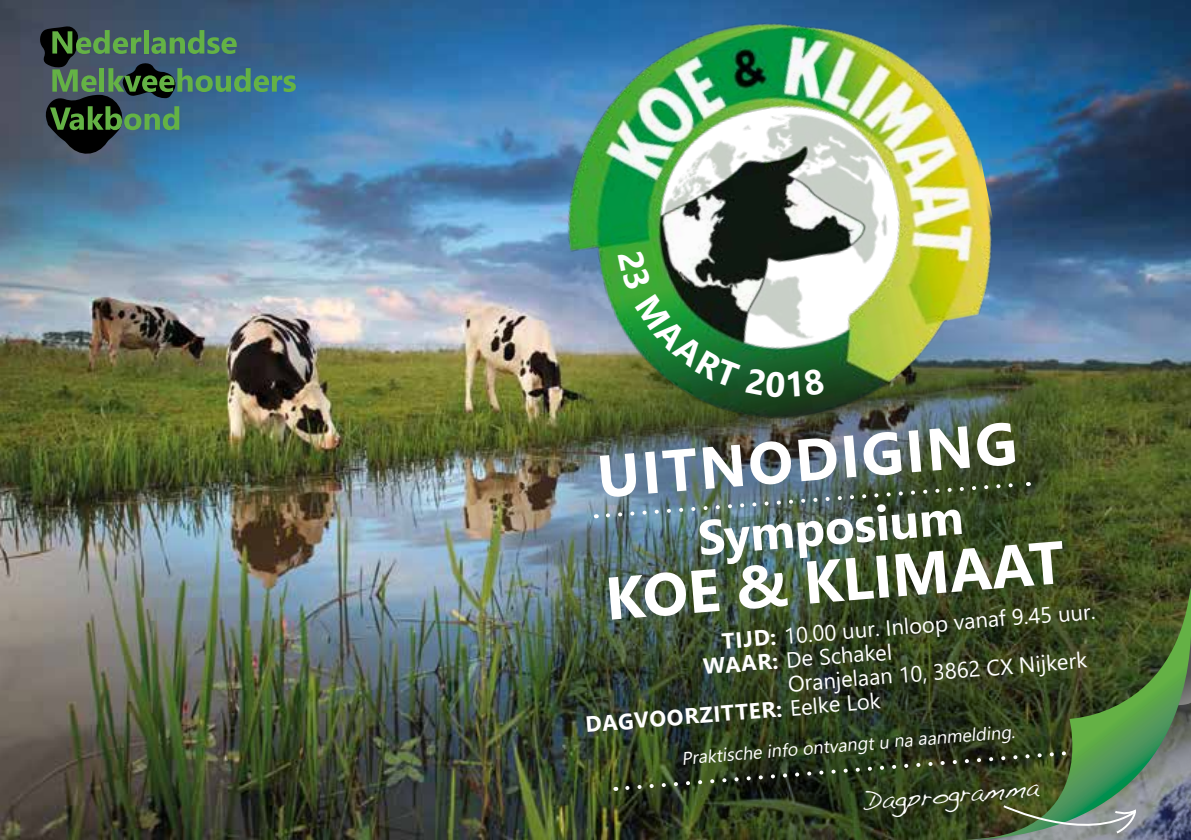
<style>
.page{position:relative;width:1191px;height:840px;background:#fff}
.page>*{position:absolute;margin:0;border:0;box-sizing:border-box;transform-origin:0 0}
.t1{font:700 60px "Segoe UI";color:#fff}
.t2{font:700 59.2px "Segoe UI";color:#fff}
.t3{font:700 48.6px "Segoe UI";color:#fff}
.t4{font:22px/23.4px "Segoe UI";color:#fff}
.t5{font:22px "Dakota";color:#fff}
.t6{font:italic 18px "Segoe UI";color:#fff}
.s1{font-weight:700}
</style>
<div class="page">
<img style="left:0;top:0;width:1191px;height:839px">
<img style="left:492px;top:259px;width:655px;height:580px">
<svg style="left:40px;top:26px;width:256px;height:128px;background:#3c646a"></svg>
<svg style="left:623px;top:747px;width:320px;height:44px;background:#2e3c1f"></svg>
<img style="left:603px;top:480px;width:426px;height:39px">
<svg style="left:943px;top:502px;width:248px;height:337px;background:#3b4820"></svg>
<svg style="left:959px;top:587px;width:232px;height:252px;background:#425932"></svg>
<img style="left:530px;top:0;width:496px;height:467px">
<svg style="left:1001px;top:803px;width:137px;height:36px;background:#758b78"></svg>
<svg style="left:618px;top:250px;width:207px;height:147px"></svg>
<h2 class="t2" style="left:592px;top:422px;width:422px;rotate:-5deg">UITNODIGING</h2>
<h3 class="t3" style="left:694px;top:493px;width:267px;rotate:-5deg">Symposium</h3>
<h1 class="t1" style="left:600px;top:543px;width:462px;rotate:-5deg">KOE &amp; KLIMAAT</h1>
<p class="t4" style="left:700px;top:630px;width:397px;text-indent:21px;rotate:-5deg"><span class="s1">TIJD:</span> 10.00 uur. Inloop vanaf 9.45 uur.<br><span class="s1">WAAR:</span> De Schakel</p>
<p class="t4" style="left:582px;top:689px;width:506px;line-height:22.4px;text-indent:205px;rotate:-5deg">Oranjelaan 10, 3862 CX Nijkerk<br><span class="s1">DAGVOORZITTER:</span> Eelke Lok</p>
<p class="t6" style="left:680px;top:741px;width:336px;rotate:-5deg">Praktische info ontvangt u na aanmelding.</p>
<p class="t5" style="left:863px;top:787px;width:176px;rotate:-5deg">Dagprogramma</p>
</div>
